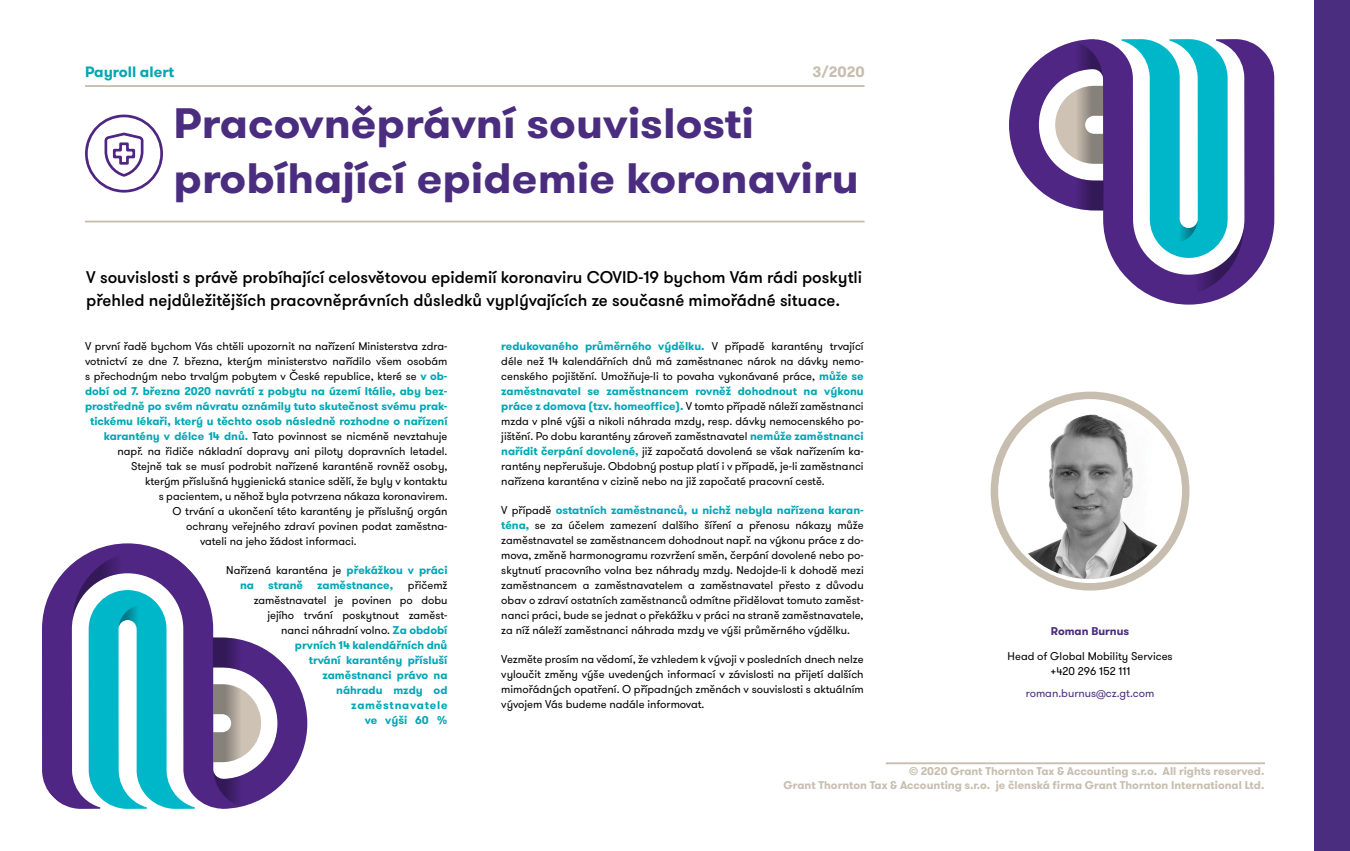
<style>
.page{position:relative;width:1350px;height:851px;background:#fff}
.page>*{position:absolute;margin:0;border:0;box-sizing:border-box;transform-origin:0 0}
.t1{font:700 42.5px/54px "GT Walsheim Pro";color:#4b2d7f;scale:1.05 1}
.t2{font:500 16.88px/22.5px "GT Walsheim Pro";color:#000}
.t3{font:700 15px "GT Walsheim Pro";color:#00a7b5}
.t4{font:700 15px "GT Walsheim Pro";color:#c8beaf}
.t5{font:11.25px/15px "GT Walsheim Pro";color:#000;text-align:justify}
.t6{font:700 11.25px/15px "GT Walsheim Pro";color:#00a7b5;text-align:right}
.t7{font:700 11.25px/13.5px "GT Walsheim Pro";color:#c8beaf;text-align:right}
.t8{font:11.25px "GT Walsheim Pro";color:#4b2d7f}
.t9{font:700 11.25px "GT Walsheim Pro";color:#4b2d7f}
.s1{font-weight:700;color:#00a7b5}
.s2{font-weight:400;color:#000}
</style>
<div class="page">
<hr style="left:85px;top:85px;width:780px;height:2px;background:#c8beaf">
<hr style="left:85px;top:220px;width:780px;height:2px;background:#c8beaf">
<div style="left:1315px;top:0;width:35px;height:850px;background:#4b2d7f"></div>
<hr style="left:886px;top:762px;width:379px;height:2px;background:#c8beaf">
<svg style="left:85px;top:114px;width:78px;height:78px"></svg>
<svg style="left:1077px;top:39px;width:197px;height:265px;fill:#4f2683"></svg>
<svg style="left:1009px;top:41px;width:95px;height:169px"></svg>
<svg style="left:1121px;top:39px;width:123px;height:256px"></svg>
<img style="left:993px;top:397px;width:192px;height:191px;border-radius:96px">
<div style="left:984px;top:387px;width:210px;height:210px;border:19px solid #fff;border-radius:50%"></div>
<div style="left:991px;top:391px;width:199px;height:199px;border:8px solid #c8beaf;border-radius:50%"></div>
<svg style="left:42px;top:543px;width:202px;height:265px;fill:#4f2683"></svg>
<svg style="left:213px;top:637px;width:94px;height:169px"></svg>
<svg style="left:73px;top:552px;width:122px;height:256px"></svg>
<h3 class="t3" style="left:85px;top:62px;width:91px">Payroll alert</h3>
<h3 class="t4" style="left:812px;top:62px;width:54px">3/2020</h3>
<h1 class="t1" style="left:174px;top:97px;width:654px">Pracovněprávní souvislosti probíhající epidemie koronaviru</h1>
<h2 class="t2" style="left:86px;top:266px;width:778px">V souvislosti s právě probíhající celosvětovou epidemií koronaviru COVID-19 bychom Vám rádi poskytli přehled nejdůležitějších pracovněprávních důsledků vyplývajících ze současné mimořádné situace.</h2>
<p class="t5" style="left:85px;top:338px;width:364px">V první řadě bychom Vás chtěli upozornit na nařízení Ministerstva zdra-</p>
<p class="t5" style="left:85px;top:353px;width:364px">votnictví ze dne 7. března, kterým ministerstvo nařídilo všem osobám</p>
<p class="t5" style="left:85px;top:368px;width:364px">s přechodným nebo trvalým pobytem v České republice, které se <span class="s1">v ob-</span></p>
<p class="t6" style="left:85px;top:383px;width:364px">dobí od 7. března 2020 navrátí z pobytu na území Itálie, aby bez-</p>
<p class="t6" style="left:85px;top:398px;width:364px">prostředně po svém návratu oznámily tuto skutečnost svému prak-</p>
<p class="t6" style="left:90px;top:413px;width:359px">tickému lékaři, který u těchto osob následně rozhodne o nařízení</p>
<p class="t5" style="left:104px;top:428px;width:345px"><span class="s1">karantény v délce 14 dnů.</span> Tato povinnost se nicméně nevztahuje</p>
<p class="t5" style="left:118px;top:443px;width:331px">např. na řidiče nákladní dopravy ani piloty dopravních letadel.</p>
<p class="t5" style="left:131px;top:458px;width:318px">Stejně tak se musí podrobit nařízené karanténě rovněž osoby,</p>
<p class="t5" style="left:145px;top:473px;width:304px">kterým příslušná hygienická stanice sdělí, že byly v kontaktu</p>
<p class="t5" style="left:159px;top:488px;width:290px">s pacientem, u něhož byla potvrzena nákaza koronavirem.</p>
<p class="t5" style="left:173px;top:503px;width:277px">O trvání a ukončení této karantény je příslušný orgán</p>
<p class="t5" style="left:186px;top:518px;width:263px">ochrany veřejného zdraví povinen podat zaměstna-</p>
<p class="t5" style="left:200px;top:533px;width:158px">vateli na jeho žádost informaci.</p>
<p class="t5" style="left:240px;top:562px;width:209px;text-indent:-14px">Nařízená karanténa je <span class="s1">překážkou v práci na</span></p>
<p class="t6" style="left:268px;top:577px;width:36px">straně</p>
<p class="t6" style="left:317px;top:577px;width:77px">zaměstnance,</p>
<p class="t6" style="left:254px;top:577px;width:195px"><span class="s2">přičemž<br>zaměstnavatel je povinen po dobu jejího trvání poskytnout zaměst&shy;nanci náhradní volno.</span> Za období prvních 14 kalendářních dnů<br>trvání karantény přísluší zaměstnanci právo na<br>náhradu mzdy od zaměstnavatele<br>ve výši 60 %</p>
<p class="t5" style="left:501px;top:338px;width:364px"><span class="s1">redukovaného průměrného výdělku.</span> V případě karantény trvající déle než 14 kalendářních dnů má zaměstnanec nárok na dávky nemo&shy;cenského pojištění. Umožňuje-li to povaha vykonávané práce, <span class="s1">může se zaměstnavatel se zaměstnancem rovněž dohodnout na výkonu práce z domova (tzv. homeoffice).</span> V tomto případě náleží zaměstnanci mzda v plné výši a nikoli náhrada mzdy, resp. dávky nemocenského po&shy;jištění. Po dobu karantény zároveň zaměstnavatel <span class="s1">nemůže zaměstnanci nařídit čerpání dovolené,</span> již započatá dovolená se však nařízením ka&shy;rantény nepřerušuje. Obdobný postup platí i v případě, je-li zaměstnanci nařízena karanténa v cizině nebo na již započaté pracovní cestě.</p>
<p class="t5" style="left:501px;top:502px;width:364px">V případě <span class="s1">ostatních zaměstnanců, u nichž nebyla nařízena karan&shy;téna,</span> se za účelem zamezení dalšího šíření a přenosu nákazy může zaměstnavatel se zaměstnancem dohodnout např. na výkonu práce z do&shy;mova, změně harmonogramu rozvržení směn, čerpání dovolené nebo po&shy;skytnutí pracovního volna bez náhrady mzdy. Nedojde-li k dohodě mezi zaměstnancem a zaměstnavatelem a zaměstnavatel přesto z důvodu obav o zdraví ostatních zaměstnanců odmítne přidělovat tomuto zaměst&shy;nanci práci, bude se jednat o překážku v práci na straně zaměstnavatele, za níž náleží zaměstnanci náhrada mzdy ve výši průměrného výdělku.</p>
<p class="t5" style="left:501px;top:652px;width:364px">Vezměte prosím na vědomí, že vzhledem k vývoji v posledních dnech nelze vyloučit změny výše uvedených informací v závislosti na přijetí dalších mimořádných opatření. O případných změnách v souvislosti s aktuálním vývojem Vás budeme nadále informovat.</p>
<p class="t9" style="left:1051px;top:623px;width:80px">Roman Burnus</p>
<p class="t5" style="left:1008px;top:649px;width:167px;text-align:center">Head of Global Mobility Services +420 296 152 111</p>
<p class="t8" style="left:1026px;top:686px;width:130px">roman.burnus@cz.gt.com</p>
<p class="t7" style="left:784px;top:764px;width:482px">© 2020 Grant Thornton Tax &amp; Accounting s.r.o. All rights reserved.<br>Grant Thornton Tax &amp; Accounting s.r.o. je členská firma Grant Thornton International Ltd.</p>
</div>
